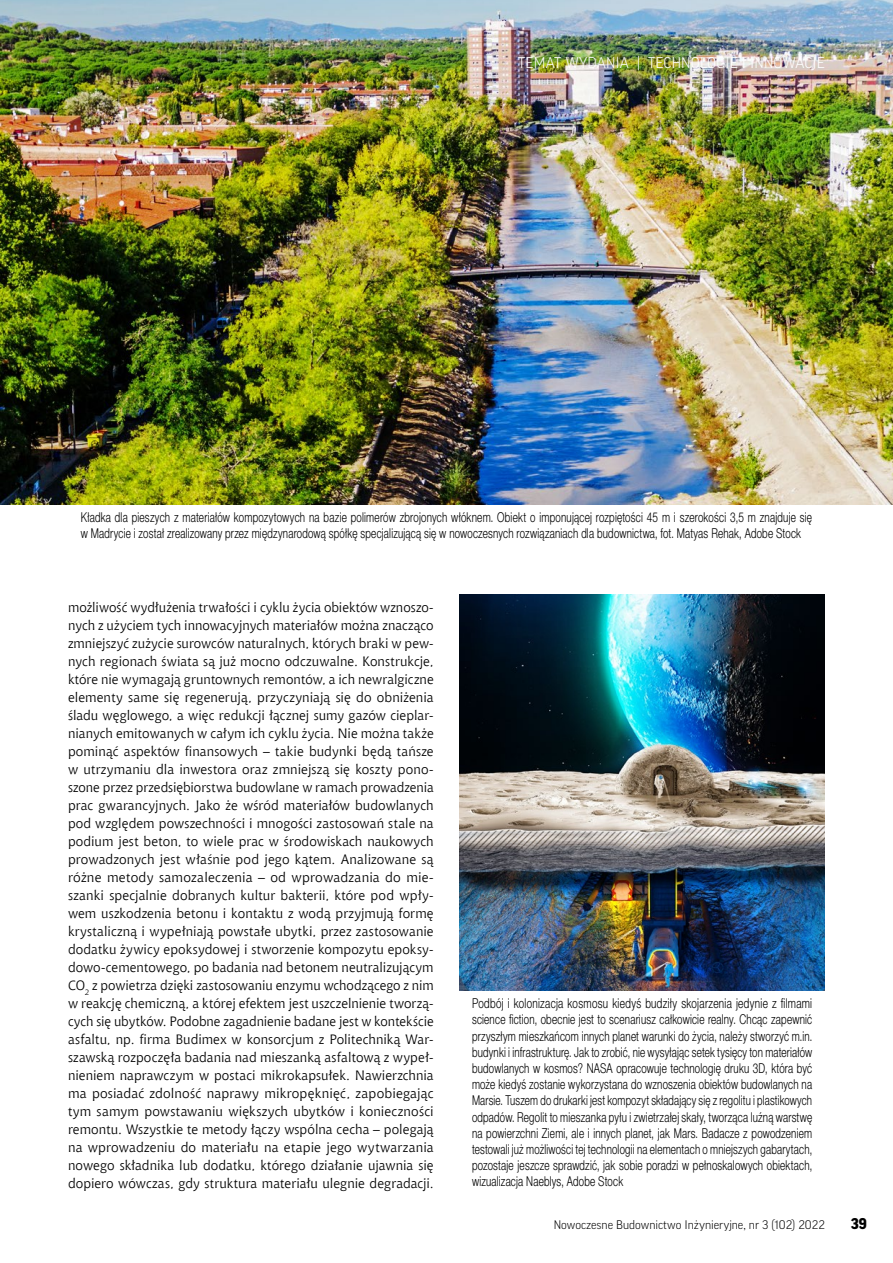
<style>
.page{position:relative;width:893px;height:1263px;background:#fff}
.page>*{position:absolute;margin:0;border:0;box-sizing:border-box;transform-origin:0 0}
.t1{font:300 15px "Good Pro";letter-spacing:.01em;color:#fff}
.t2{font:900 15px "Good Pro";color:#000}
.text_podstawowy{font:13.5px/18px "Chianti EU";letter-spacing:.005em;color:#000;text-align:justify}
.podpos_zdjecia_2{font:13.5px/16.2px "Switzer Cnd EFN Light";letter-spacing:.015em;color:#000;text-align:justify;scale:.92 1}
.podpos_zdjecia_2-2{font:13.5px/16.2px "Switzer Cnd EFN Light";letter-spacing:.015em;color:#000;scale:.9 1}
.t3{font:300 12px "Good Pro";color:#000}
</style>
<div class="page">
<img style="left:0;top:0;width:893px;height:504px">
<img style="left:459px;top:594px;width:366px;height:396px">
<p class="t1" style="left:518px;top:54px;width:308px">TEMAT WYDANIA | TECHNOLOGIE I INNOWACJE</p>
<p class="podpos_zdjecia_2-2" style="left:81px;top:509px;width:814px">Kładka dla pieszych z materiałów kompozytowych na bazie polimerów zbrojonych włóknem. Obiekt o imponującej rozpiętości 45 m i szerokości 3,5 m znajduje się w Madrycie i został zrealizowany przez międzynarodową spółkę specjalizującą się w nowoczesnych rozwiązaniach dla budownictwa, fot. Matyas Rehak, Adobe Stock</p>
<p class="text_podstawowy" style="left:68px;top:598px;width:367px">możliwość wydłużenia trwałości i cyklu życia obiektów wznoszo&shy;nych z użyciem tych innowacyjnych materiałów można znacząco zmniejszyć zużycie surowców naturalnych, których braki w pew&shy;nych regionach świata są już mocno odczuwalne. Konstrukcje, które nie wymagają gruntownych remontów, a ich newralgiczne elementy same się regenerują, przyczyniają się do obniżenia śladu węglowego, a więc redukcji łącznej sumy gazów cieplar&shy;nianych emitowanych w całym ich cyklu życia. Nie można także pominąć aspektów finansowych – takie budynki będą tańsze w utrzymaniu dla inwestora oraz zmniejszą się koszty pono&shy;szone przez przedsiębiorstwa budowlane w ramach prowadzenia prac gwarancyjnych. Jako że wśród materiałów budowlanych pod względem powszechności i mnogości zastosowań stale na podium jest beton, to wiele prac w środowiskach naukowych prowadzonych jest właśnie pod jego kątem. Analizowane są różne metody samozaleczenia – od wprowadzania do mie&shy;szanki specjalnie dobranych kultur bakterii, które pod wpły&shy;wem uszkodzenia betonu i kontaktu z wodą przyjmują formę krystaliczną i wypełniają powstałe ubytki, przez zastosowanie dodatku żywicy epoksydowej i stworzenie kompozytu epoksy&shy;dowo-cementowego, po badania nad betonem neutralizującym CO<sub>2</sub> z powietrza dzięki zastosowaniu enzymu wchodzącego z nim w reakcję chemiczną, a której efektem jest uszczelnienie tworzą&shy;cych się ubytków. Podobne zagadnienie badane jest w kontekście asfaltu, np. firma Budimex w konsorcjum z Politechniką War&shy;szawską rozpoczęła badania nad mieszanką asfaltową z wypeł&shy;nieniem naprawczym w postaci mikrokapsułek. Nawierzchnia ma posiadać zdolność naprawy mikropęknięć, zapobiegając tym samym powstawaniu większych ubytków i konieczności remontu. Wszystkie te metody łączy wspólna cecha – polegają na wprowadzeniu do materiału na etapie jego wytwarzania nowego składnika lub dodatku, którego działanie ujawnia się dopiero wówczas, gdy struktura materiału ulegnie degradacji.</p>
<p class="podpos_zdjecia_2" style="left:472px;top:995px;width:371px">Podbój i kolonizacja kosmosu kiedyś budziły skojarzenia jedynie z filmami science fiction, obecnie jest to scenariusz całkowicie realny. Chcąc zapewnić przyszłym mieszkańcom innych planet warunki do życia, należy stworzyć m.in. budynki i infrastrukturę. Jak to zrobić, nie wysyłając setek tysięcy ton materiałów budowlanych w kosmos? NASA opracowuje technologię druku 3D, która być może kiedyś zostanie wykorzystana do wznoszenia obiektów budowlanych na Marsie. Tuszem do drukarki jest kompozyt składający się z regolitu i plastikowych odpadów. Regolit to mieszanka pyłu i zwietrzałej skały, tworząca luźną warstwę na powierzchni Ziemi, ale i innych planet, jak Mars. Badacze z powodzeniem testowali już możliwości tej technologii na elementach o mniejszych gabarytach, pozostaje jeszcze sprawdzić, jak sobie poradzi w pełnoskalowych obiektach, wizualizacja Naeblys, Adobe Stock</p>
<p class="t3" style="left:554px;top:1218px;width:273px">Nowoczesne Budownictwo Inżynieryjne, nr 3 (102) 2022</p>
<p class="t2" style="left:851px;top:1215px;width:17px">39</p>
</div>
